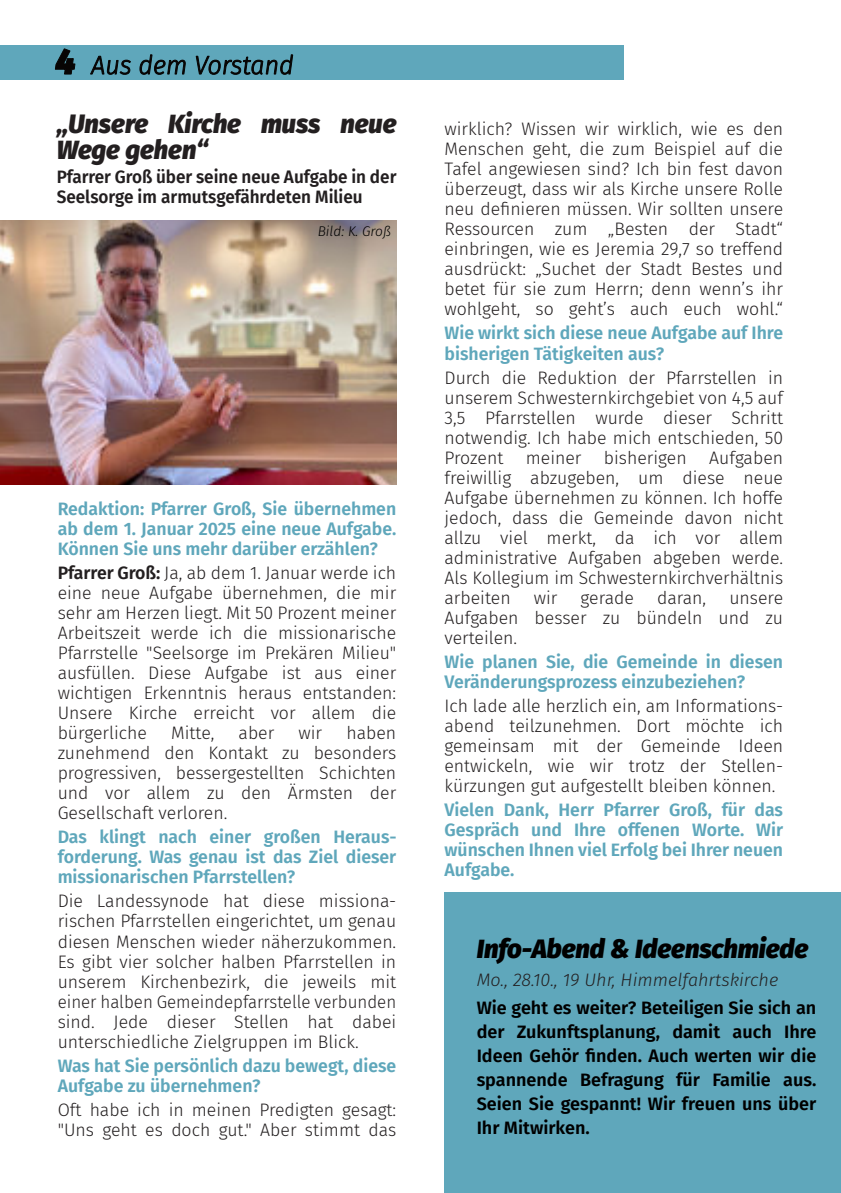
<style>
.page{position:relative;width:841px;height:1193px;background:#fff}
.page>*{position:absolute;margin:0;border:0;box-sizing:border-box;transform-origin:0 0}
.t1{font:italic 900 26px/26px "Fira Sans";color:#231f20}
.t2{font:italic 900 26px "Fira Sans";letter-spacing:-.005em;color:#000}
.t3{font:300 18px/20px "Fira Sans";color:#231f20;text-align:justify}
.t4{font:600 18px/20px "Fira Sans";color:#5fa7bb;text-align:justify}
.t5{font:600 18px/24px "Fira Sans";color:#000;text-align:justify}
.t6{font:600 18px/20px "Fira Sans";color:#231f20;scale:.95 1}
.t7{font:italic 300 18px "Fira Sans";color:#231f20}
.t8{font:italic 300 14px "Fira Sans";color:#000}
.s1{font-weight:600}
</style>
<div class="page">
<div style="left:444px;top:892px;width:396px;height:300px;background:#5fa7bb"></div>
<div style="left:0;top:46px;width:624px;height:34px;background:#5fa7bb"></div>
<svg style="left:55px;top:49px;width:20px;height:25px"></svg>
<svg style="left:90px;top:56px;width:40px;height:18px"></svg>
<svg style="left:140px;top:55px;width:45px;height:19px"></svg>
<svg style="left:196px;top:55px;width:97px;height:19px"></svg>
<img style="left:0;top:220px;width:396px;height:264px">
<h1 class="t1" style="left:57px;top:112px;width:341px">„Unsere Kirche muss neue<br>Wege gehen“</h1>
<p class="t6" style="left:57px;top:167px;width:359px">Pfarrer Groß über seine neue Aufgabe in der<br>Seelsorge im armutsgefährdeten Milieu</p>
<p class="t8" style="left:317px;top:223px;width:75px">Bild: K. Groß</p>
<p class="t4" style="left:58px;top:499px;width:340px">Redaktion: Pfarrer Groß, Sie übernehmen ab dem 1. Januar 2025 eine neue Aufgabe.<br>Können Sie uns mehr darüber erzählen?</p>
<p class="t3" style="left:58px;top:563px;width:340px"><span class="s1">Pfarrer Groß:</span> Ja, ab dem 1. Januar werde ich eine neue Aufgabe übernehmen, die mir sehr am Herzen liegt. Mit 50 Prozent meiner Arbeitszeit werde ich die missionarische Pfarrstelle "Seelsorge im Prekären Milieu" ausfüllen. Diese Aufgabe ist aus einer wichtigen Erkenntnis heraus entstanden:<br>Unsere Kirche erreicht vor allem die bürgerliche</p>
<p class="t3" style="left:171px;top:723px;width:45px">Mitte,</p>
<p class="t3" style="left:238px;top:723px;width:37px">aber</p>
<p class="t3" style="left:298px;top:723px;width:25px">wir</p>
<p class="t3" style="left:58px;top:723px;width:340px;text-indent:289px">haben zunehmend den Kontakt zu besonders progressiven, bessergestellten Schichten und vor allem zu den Ärmsten der Gesellschaft verloren.</p>
<p class="t4" style="left:58px;top:827px;width:340px">Das klingt nach einer großen Heraus&shy;forderung. Was genau ist das Ziel dieser missionarischen Pfarrstellen?</p>
<p class="t3" style="left:58px;top:891px;width:340px">Die Landessynode hat diese missiona&shy;rischen Pfarrstellen eingerichtet, um genau diesen Menschen wieder näherzukommen.<br>Es gibt vier solcher halben Pfarrstellen in unserem Kirchenbezirk, die jeweils mit einer halben Gemeindepfarrstelle verbunden sind. Jede dieser Stellen hat dabei unterschiedliche Zielgruppen im Blick.</p>
<p class="t4" style="left:58px;top:1055px;width:340px">Was hat Sie persönlich dazu bewegt, diese<br>Aufgabe zu übernehmen?</p>
<p class="t3" style="left:58px;top:1099px;width:340px">Oft habe ich in meinen Predigten gesagt: "Uns geht es doch gut." Aber stimmt das</p>
<p class="t3" style="left:444px;top:119px;width:340px">wirklich? Wissen wir wirklich, wie es den Menschen geht, die zum Beispiel auf die Tafel angewiesen sind? Ich bin fest davon überzeugt, dass wir als Kirche unsere Rolle neu definieren müssen. Wir sollten unsere Ressourcen zum „Besten der Stadt“ einbringen, wie es Jeremia 29,7 so treffend ausdrückt: „Suchet der Stadt Bestes und betet für sie zum Herrn; denn wenn’s ihr wohlgeht, so geht’s auch euch wohl.“</p>
<p class="t4" style="left:444px;top:323px;width:340px">Wie wirkt sich diese neue Aufgabe auf Ihre bisherigen Tätigkeiten aus?</p>
<p class="t3" style="left:444px;top:367px;width:340px">Durch die Reduktion der Pfarrstellen in unserem Schwesternkirchgebiet von 4,5 auf 3,5 Pfarrstellen wurde dieser Schritt notwendig. Ich habe mich entschieden, 50<br>Prozent meiner bisherigen Aufgaben freiwillig abzugeben, um diese neue Aufgabe übernehmen zu können. Ich hoffe jedoch, dass die Gemeinde davon nicht allzu viel merkt, da ich vor allem administrative Aufgaben abgeben werde.<br>Als Kollegium im Schwesternkirchverhältnis arbeiten</p>
<p class="t3" style="left:533px;top:587px;width:25px">wir</p>
<p class="t3" style="left:580px;top:587px;width:55px">gerade</p>
<p class="t3" style="left:656px;top:587px;width:51px">daran,</p>
<p class="t3" style="left:444px;top:587px;width:340px;text-indent:285px">unsere Aufgaben besser zu bündeln und zu verteilen.</p>
<p class="t4" style="left:444px;top:651px;width:340px">Wie planen Sie, die Gemeinde in diesen<br>Veränderungsprozess einzubeziehen?</p>
<p class="t3" style="left:444px;top:695px;width:340px">Ich lade alle herzlich ein, am Informations&shy;abend teilzunehmen. Dort möchte ich gemeinsam mit der Gemeinde Ideen entwickeln, wie wir trotz der Stellen&shy;kürzungen gut aufgestellt bleiben können.</p>
<p class="t4" style="left:444px;top:799px;width:340px">Vielen Dank, Herr Pfarrer Groß, für das Gespräch und Ihre offenen Worte. Wir wünschen Ihnen viel Erfolg bei Ihrer neuen Aufgabe.</p>
<h1 class="t2" style="left:476px;top:933px;width:333px">Info-Abend &amp; Ideenschmiede</h1>
<p class="t7" style="left:476px;top:969px;width:303px">Mo., 28.10., 19 Uhr, Himmelfahrtskirche</p>
<p class="t5" style="left:476px;top:996px;width:341px">Wie geht es weiter? Beteiligen Sie sich an der Zukunftsplanung, damit auch Ihre Ideen Gehör finden. Auch werten wir die spannende Befragung für Familie aus.<br>Seien Sie gespannt! Wir freuen uns über Ihr Mitwirken.</p>
</div>
